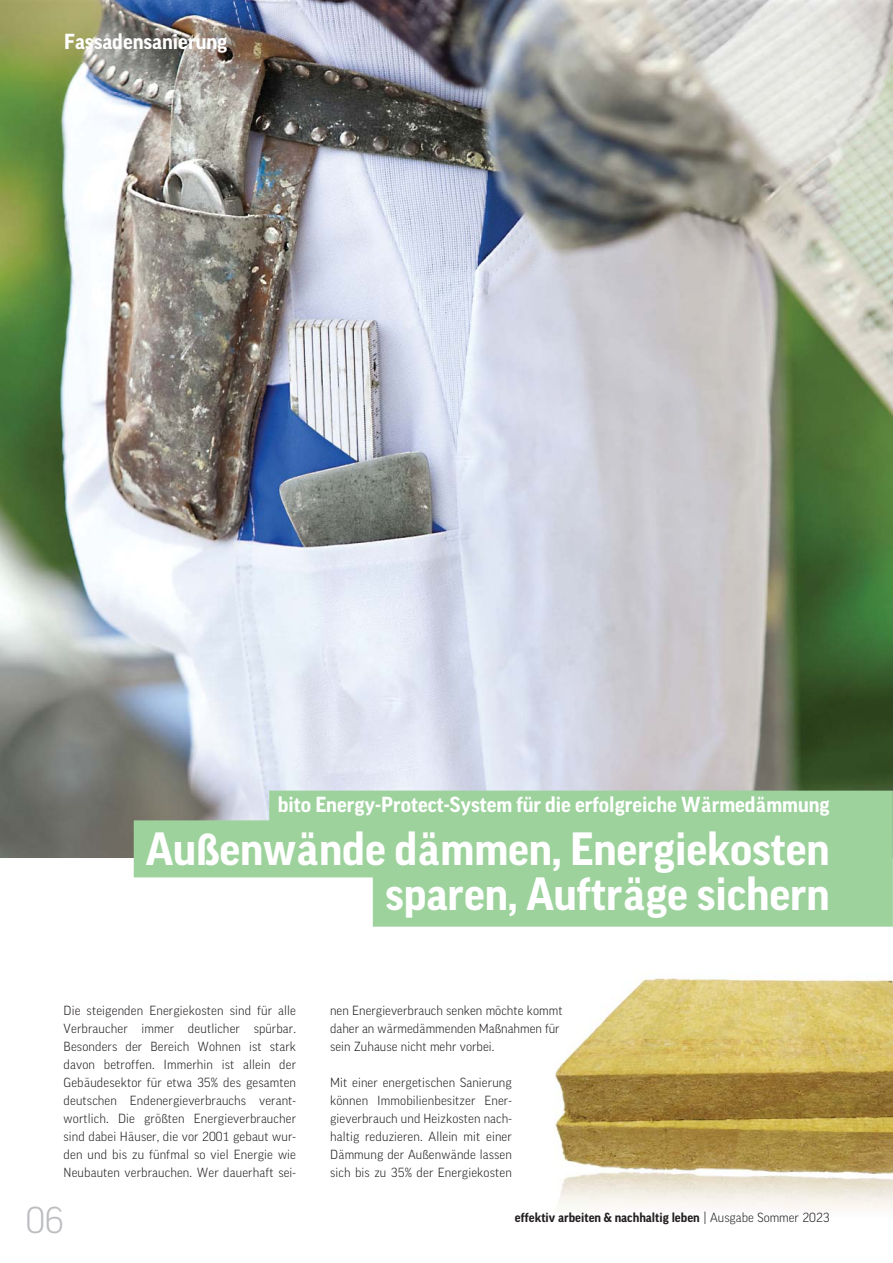
<style>
.page{position:relative;width:893px;height:1263px;background:#fff}
.page>*{position:absolute;margin:0;border:0;box-sizing:border-box;transform-origin:0 0}
.t1{font:700 45px/45px "FF Good Pro";letter-spacing:-.005em;color:#fff;text-align:right}
.t2{font:300 36px "FF Good Pro";color:#bbbdc0}
.t3{font:700 21px "FF Good Pro";color:#fff}
.t4{font:300 12.75px/18px "FF Good Pro";letter-spacing:.005em;color:#231f20;text-align:justify}
.t5{font:700 12.75px "FF Good Pro";color:#231f20}
.s1{font-weight:300}
</style>
<div class="page">
<img style="left:555px;top:978px;width:338px;height:231px">
<img style="left:0;top:0;width:893px;height:858px">
<svg style="left:134px;top:791px;width:759px;height:136px;background:#a8d5a7"></svg>
<h3 class="t3" style="left:64px;top:34px;width:165px">Fassadensanierung</h3>
<h3 class="t3" style="left:278px;top:797px;width:553px">bito Energy-Protect-System für die erfolgreiche Wärmedämmung</h3>
<h1 class="t1" style="left:146px;top:829px;width:685px">Außenwände dämmen, Energiekosten sparen, Aufträge sichern</h1>
<p class="t4" style="left:64px;top:1002px;width:234px">Die steigenden Energiekosten sind für alle Verbraucher immer deutlicher spürbar.<br>Besonders der Bereich Wohnen ist stark davon betroffen. Immerhin ist allein der Gebäudesektor für etwa 35% des gesamten deutschen Endenergieverbrauchs verant&shy;wortlich. Die größten Energieverbraucher sind dabei Häuser, die vor 2001 gebaut wur&shy;den und bis zu fünfmal so viel Energie wie Neubauten verbrauchen. Wer dauerhaft sei-</p>
<p class="t4" style="left:330px;top:1002px;width:234px;text-align:left">nen Energieverbrauch senken möchte kommt daher an wärmedämmenden Maßnahmen für sein Zuhause nicht mehr vorbei.</p>
<p class="t4" style="left:330px;top:1074px;width:183px">Mit einer energetischen Sanierung können Immobilienbesitzer Ener&shy;gieverbrauch und Heizkosten nach&shy;haltig reduzieren. Allein mit einer Dämmung der Außenwände lassen sich bis zu 35% der Energiekosten</p>
<h2 class="t2" style="left:26px;top:1206px;width:40px">06</h2>
<p class="t5" style="left:515px;top:1213px;width:316px">effektiv arbeiten &amp; nachhaltig leben <span class="s1">| Ausgabe Sommer 2023</span></p>
</div>
